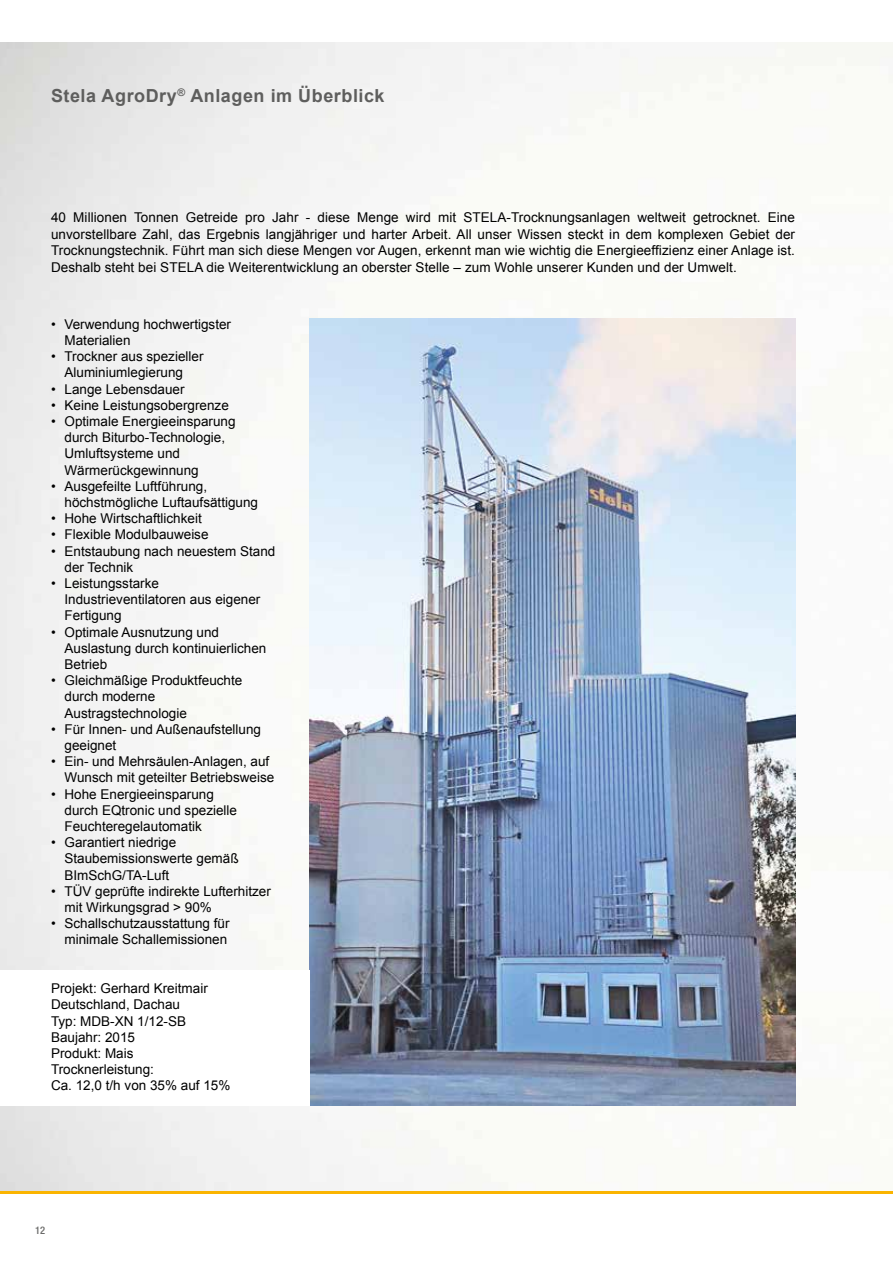
<style>
.page{position:relative;width:893px;height:1263px;background:#fff}
.page>*{position:absolute;margin:0;border:0;box-sizing:border-box;transform-origin:0 0}
.t1{font:700 18px "Arial";letter-spacing:.03em;color:#5e5e5d}
.t2{font:13.5px/16.2px "Arial";color:#000}
.t3{font:500 condensed 10.5px "Helvetica Neue";color:#6a6a69}
</style>
<div class="page">
<hr style="left:0;top:1191px;width:893px;height:3px;background:#fab400">
<img style="left:0;top:43px;width:893px;height:1148px">
<img style="left:309px;top:319px;width:486px;height:787px">
<div style="left:0;top:970px;width:309px;height:136px;background:#fff"></div>
<h1 class="t1" style="left:51px;top:84px;width:335px">Stela AgroDry<sup>®</sup> Anlagen im Überblick</h1>
<p class="t2" style="left:51px;top:210px;width:745px;text-align:justify">40 Millionen Tonnen Getreide pro Jahr - diese Menge wird mit STELA-Trocknungsanlagen weltweit getrocknet. Eine unvorstellbare Zahl, das Ergebnis langjähriger und harter Arbeit. All unser Wissen steckt in dem komplexen Gebiet der Trocknungstechnik. Führt man sich diese Mengen vor Augen, erkennt man wie wichtig die Energieeffizienz einer Anlage ist.<br>Deshalb steht bei STELA die Weiterentwicklung an oberster Stelle – zum Wohle unserer Kunden und der Umwelt.</p>
<p class="t2" style="left:65px;top:316px;width:168px;text-indent:-14px">• Verwendung hochwertigster<br>Materialien</p>
<p class="t2" style="left:51px;top:348px;width:154px;text-align:center">• Trockner aus spezieller<br>Aluminiumlegierung</p>
<p class="t2" style="left:51px;top:381px;width:135px">• Lange Lebensdauer</p>
<p class="t2" style="left:51px;top:397px;width:179px">• Keine Leistungsobergrenze</p>
<p class="t2" style="left:65px;top:413px;width:173px;text-indent:-14px">• Optimale Energieeinsparung durch Biturbo-Technologie,<br>Umluftsysteme und<br>Wärmerückgewinnung</p>
<p class="t2" style="left:65px;top:478px;width:195px;text-indent:-14px">• Ausgefeilte Luftführung, höchstmögliche Luftaufsättigung</p>
<p class="t2" style="left:51px;top:510px;width:152px">• Hohe Wirtschaftlichkeit</p>
<p class="t2" style="left:51px;top:527px;width:159px">• Flexible Modulbauweise</p>
<p class="t2" style="left:65px;top:543px;width:212px;text-indent:-14px">• Entstaubung nach neuestem Stand der Technik</p>
<p class="t2" style="left:65px;top:575px;width:197px;text-indent:-14px">• Leistungsstarke<br>Industrieventilatoren aus eigener<br>Fertigung</p>
<p class="t2" style="left:65px;top:624px;width:203px;text-indent:-14px">• Optimale Ausnutzung und<br>Auslastung durch kontinuierlichen<br>Betrieb</p>
<p class="t2" style="left:65px;top:672px;width:179px;text-indent:-14px">• Gleichmäßige Produktfeuchte durch moderne<br>Austragstechnologie</p>
<p class="t2" style="left:65px;top:721px;width:198px;text-indent:-14px">• Für Innen- und Außenaufstellung geeignet</p>
<p class="t2" style="left:65px;top:753px;width:211px;text-indent:-14px">• Ein- und Mehrsäulen-Anlagen, auf<br>Wunsch mit geteilter Betriebsweise</p>
<p class="t2" style="left:65px;top:786px;width:174px;text-indent:-14px">• Hohe Energieeinsparung durch EQtronic und spezielle<br>Feuchteregelautomatik</p>
<p class="t2" style="left:65px;top:834px;width:176px;text-indent:-14px">• Garantiert niedrige<br>Staubemissionswerte gemäß<br>BImSchG/TA-Luft</p>
<p class="t2" style="left:65px;top:883px;width:208px;text-indent:-14px">• TÜV geprüfte indirekte Lufterhitzer mit Wirkungsgrad &gt; 90%</p>
<p class="t2" style="left:51px;top:915px;width:180px;text-align:right">• Schallschutzausstattung für minimale Schallemissionen</p>
<p class="t2" style="left:51px;top:980px;width:181px">Projekt: Gerhard Kreitmair<br>Deutschland, Dachau<br>Typ: MDB-XN 1/12-SB<br>Baujahr: 2015<br>Produkt: Mais<br>Trocknerleistung:<br>Ca. 12,0 t/h von 35% auf 15%</p>
<p class="t3" style="left:35px;top:1224px;width:12px">12</p>
</div>
